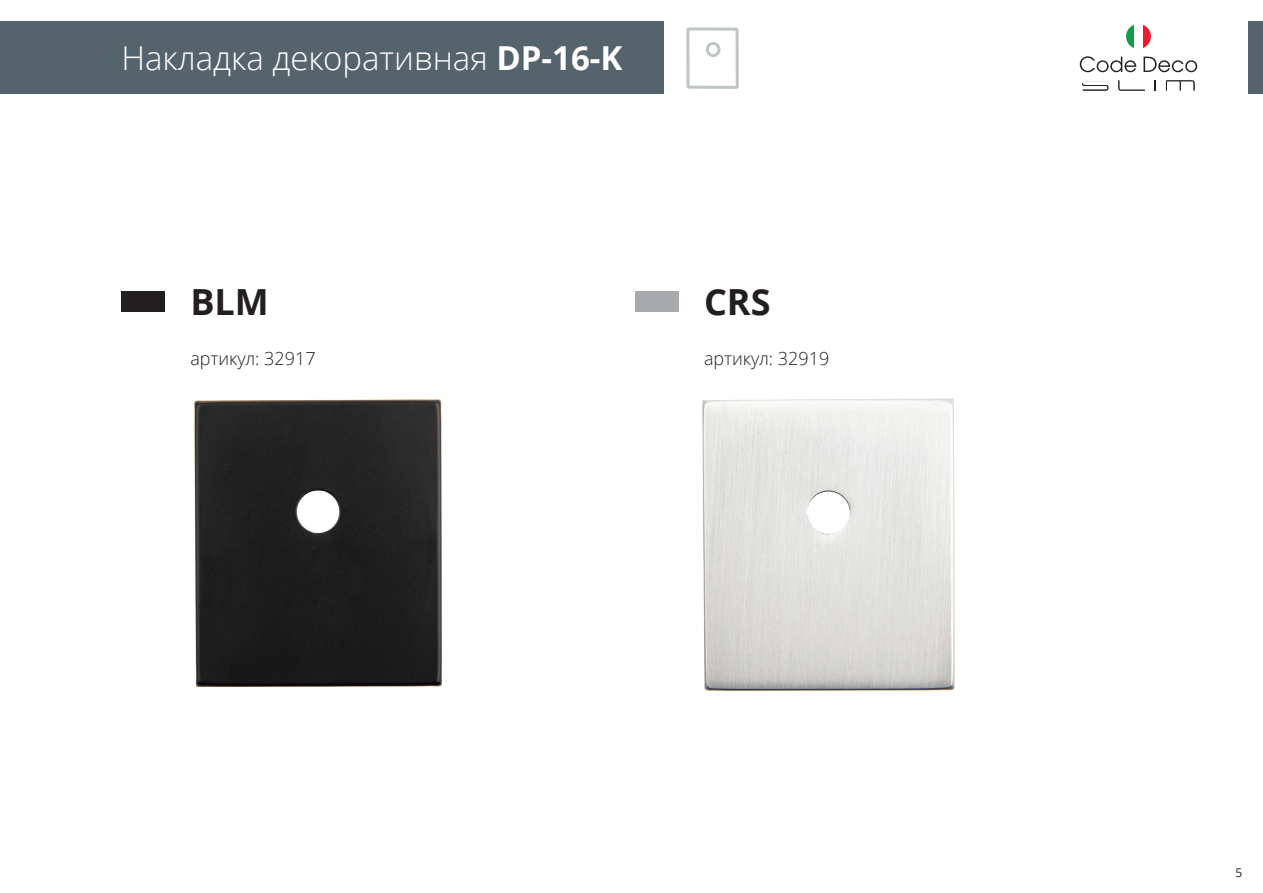
<style>
.page{position:relative;width:1263px;height:893px;background:#fff}
.page>*{position:absolute;margin:0;border:0;box-sizing:border-box;transform-origin:0 0}
.t1{font:700 36px "Open Sans";color:#231f20}
.t2{font:300 33px "Open Sans";color:#fff}
.t3{font:300 18px "Open Sans";color:#231f20}
.t4{font:12px "Open Sans";color:#231f20}
.s1{font-weight:700}
</style>
<div class="page">
<svg style="left:1126px;top:25px;width:8px;height:23px"></svg>
<svg style="left:1143px;top:25px;width:8px;height:23px"></svg>
<svg style="left:1080px;top:56px;width:56px;height:16px"></svg>
<svg style="left:1143px;top:57px;width:54px;height:15px"></svg>
<svg style="left:1166px;top:80px;width:28px;height:11px"></svg>
<svg style="left:1118px;top:80px;width:27px;height:11px"></svg>
<svg style="left:1082px;top:81px;width:26px;height:10px"></svg>
<div style="left:1248px;top:21px;width:15px;height:73px;background:#55636c"></div>
<div style="left:0;top:21px;width:664px;height:73px;background:#55636c"></div>
<div style="left:121px;top:291px;width:44px;height:21px;background:#231f20"></div>
<div style="left:635px;top:291px;width:43px;height:21px;background:#a8a9ad"></div>
<img style="left:194px;top:399px;width:249px;height:289px">
<img style="left:740px;top:398px;width:215px;height:293px">
<svg style="left:686px;top:27px;width:54px;height:664px"></svg>
<div style="left:706px;top:42px;width:14px;height:15px;border:3px solid #bfc4c7;border-radius:50%"></div>
<p class="t2" style="left:121px;top:35px;width:502px">Накладка декоративная <span class="s1">DP-16-K</span></p>
<p class="t1" style="left:190px;top:277px;width:80px">BLM</p>
<p class="t1" style="left:704px;top:277px;width:68px">CRS</p>
<p class="t3" style="left:190px;top:347px;width:127px">артикул: 32917</p>
<p class="t3" style="left:704px;top:347px;width:127px">артикул: 32919</p>
<p class="t4" style="left:1235px;top:865px;width:8px">5</p>
</div>
